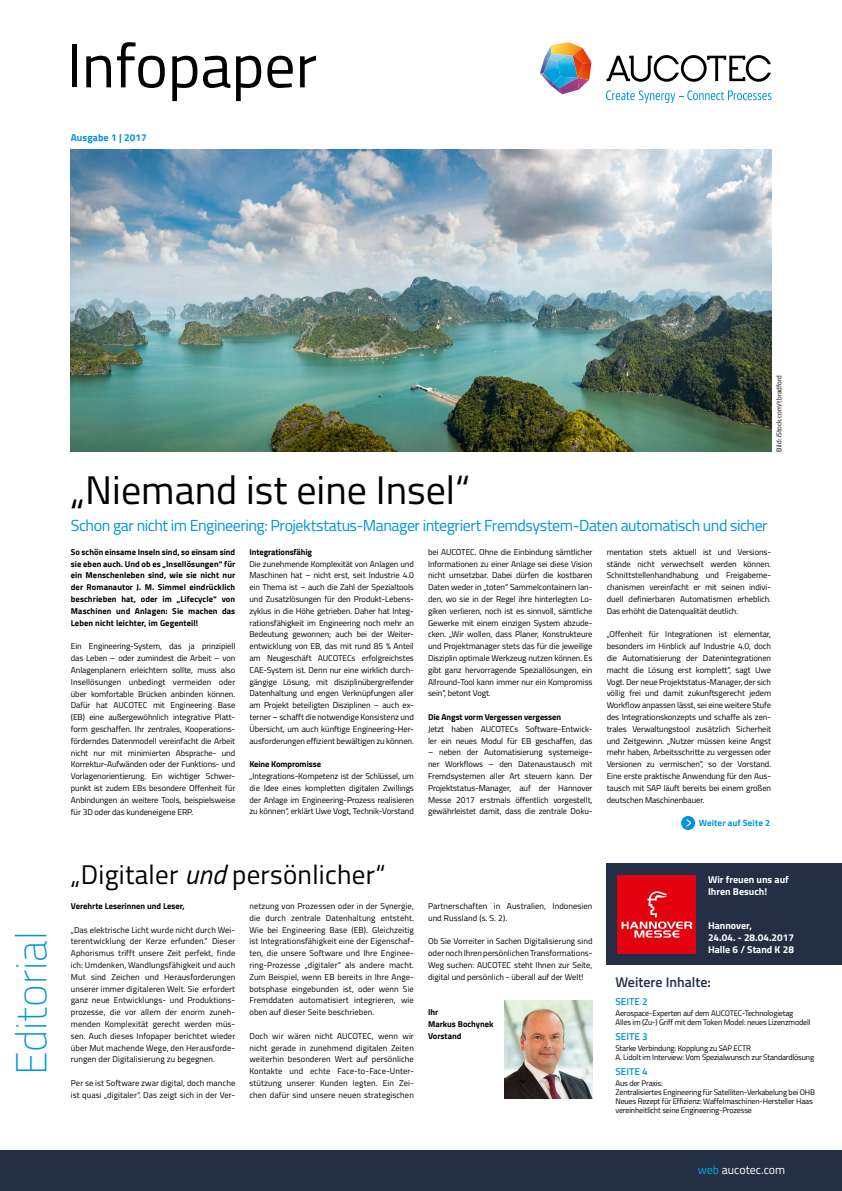
<style>
.page{position:relative;width:842px;height:1191px;background:#fff}
.page>*{position:absolute;margin:0;border:0;box-sizing:border-box;transform-origin:0 0}
.t1{font:62px "Titillium";color:#000}
.t2{font:100 43.1px "Titillium";color:#0095db}
.t3{font:40px "Titillium";color:#000}
.t4{font:27px "Titillium";letter-spacing:.01em;color:#000}
.t5{font:16px "Titillium";letter-spacing:-.03em;color:#0095db}
.t6{font:600 14px "Titillium";color:#242e44}
.t7{font:12px "Titillium";color:#fff}
.t8{font:700 10px/12px "Titillium";color:#fff}
.t9{font:600 10px "Titillium";color:#0095db}
.t10{font:700 10px "Titillium";letter-spacing:.01em;color:#0095db}
.t11{font:700 9px "Titillium";letter-spacing:.01em;color:#0095db}
.t12{font:8.5px/11.8px "Titillium";letter-spacing:-.01em;color:#000;text-align:justify}
.t13{font:700 8.5px/11.8px "Titillium";color:#000;text-align:justify}
.t14{font:8.5px/11.8px "Titillium";letter-spacing:.01em;color:#000}
.t15{font:8px/9px "Titillium";letter-spacing:-.02em;color:#000}
.t16{font:7px "Titillium";color:#000}
.s1{font-style:italic}
.s2{color:#00ade6}
</style>
<div class="page">
<div style="left:0;top:1150px;width:842px;height:41px;background:#242e44"></div>
<img style="left:71px;top:149px;width:700px;height:303px">
<div style="left:681px;top:816px;width:14px;height:14px;background:#0095db;border-radius:50%"></div>
<svg style="left:686px;top:819px;width:5px;height:8px"></svg>
<svg style="left:606px;top:55px;width:165px;height:27px"></svg>
<svg style="left:606px;top:90px;width:165px;height:13px"></svg>
<svg style="left:540px;top:42px;width:51px;height:52px"></svg>
<div style="left:607px;top:863px;width:235px;height:102px;background:#242e44"></div>
<div style="left:618px;top:875px;width:78px;height:79px;background:#e3000f"></div>
<svg style="left:622px;top:891px;width:70px;height:46px"></svg>
<img style="left:505px;top:1000px;width:87px;height:99px">
<h1 class="t1" style="left:67px;top:20px;width:252px">Infopaper</h1>
<p class="t10" style="left:71px;top:130px;width:78px">Ausgabe 1 | 2017</p>
<h2 class="t2" style="left:1px;top:1075px;width:145px;rotate:-90deg">Editorial</h2>
<p class="t16" style="left:774px;top:451px;width:78px;rotate:-90deg">Bild: iStock.com/tbradford</p>
<h3 class="t3" style="left:71px;top:460px;width:401px">„Niemand ist eine Insel“</h3>
<h3 class="t5" style="left:71px;top:514px;width:698px">Schon gar nicht im Engineering: Projektstatus-Manager integriert Fremdsystem-Daten automatisch und sicher</h3>
<p class="t13" style="left:71px;top:545px;width:166px">So schön einsame Inseln sind, so einsam sind sie eben auch. Und ob es „Insellösungen“ für ein Menschenleben sind, wie sie nicht nur der Romanautor J. M. Simmel eindrücklich beschrieben hat, oder im „Lifecycle“ von Maschinen und Anlagen: Sie machen das Leben nicht leichter, im Gegenteil!</p>
<p class="t12" style="left:71px;top:640px;width:166px">Ein Engineering-System, das ja prinzipiell das Leben – oder zumindest die Arbeit – von Anlagenplanern erleichtern sollte, muss also Insellösungen unbedingt vermeiden oder über komfortable Brücken anbinden können.<br>Dafür hat AUCOTEC mit Engineering Base (EB) eine außergewöhnlich integrative Platt&shy;form geschaffen. Ihr zentrales, Kooperations&shy;förderndes Datenmodell vereinfacht die Arbeit nicht nur mit minimierten Absprache- und Korrektur-Aufwänden oder der Funktions- und Vorlagenorientierung. Ein wichtiger Schwer&shy;punkt ist zudem EBs besondere Offenheit für Anbindungen an weitere Tools, beispielsweise für 3D oder das kundeneigene ERP.</p>
<p class="t13" style="left:249px;top:545px;width:64px">Integrationsfähig</p>
<p class="t12" style="left:249px;top:557px;width:166px">Die zunehmende Komplexität von Anlagen und Maschinen hat – nicht erst, seit Industrie 4.0 ein Thema ist – auch die Zahl der Spezialtools und Zusatzlösungen für den Produkt-Lebens&shy;zyklus in die Höhe getrieben. Daher hat Integ&shy;rationsfähigkeit im Engineering noch mehr an Bedeutung gewonnen; auch bei der Weiter&shy;entwicklung von EB, das mit rund 85 % Anteil am Neugeschäft AUCOTECs erfolgreichstes CAE-System ist. Denn nur eine wirklich durch&shy;gängige Lösung, mit disziplinübergreifender Datenhaltung und engen Verknüpfungen aller am Projekt beteiligten Disziplinen – auch ex&shy;terner – schafft die notwendige Konsistenz und Übersicht, um auch künftige Engineering-Her&shy;ausforderungen effizient bewältigen zu können.</p>
<p class="t13" style="left:249px;top:758px;width:73px">Keine Kompromisse</p>
<p class="t12" style="left:249px;top:769px;width:166px">„Integrations-Kompetenz ist der Schlüssel, um die Idee eines kompletten digitalen Zwillings der Anlage im Engineering-Prozess realisieren zu können“, erklärt Uwe Vogt, Technik-Vorstand</p>
<p class="t12" style="left:428px;top:545px;width:166px">bei AUCOTEC. Ohne die Einbindung sämtlicher Informationen zu einer Anlage sei diese Vision nicht umsetzbar. Dabei dürfen die kostbaren Daten weder in „toten“ Sammelcontainern lan&shy;den, wo sie in der Regel ihre hinterlegten Lo&shy;giken verlieren, noch ist es sinnvoll, sämtliche Gewerke mit einem einzigen System abzude&shy;cken. „Wir wollen, dass Planer, Konstrukteure und Projektmanager stets das für die jeweilige Disziplin optimale Werkzeug nutzen können. Es gibt ganz hervorragende Speziallösungen, ein Allround-Tool kann immer nur ein Kompromiss sein“, betont Vogt.</p>
<p class="t13" style="left:428px;top:710px;width:134px">Die Angst vorm Vergessen vergessen</p>
<p class="t12" style="left:428px;top:722px;width:166px">Jetzt haben AUCOTECs Software-Entwick&shy;ler ein neues Modul für EB geschaffen, das</p>
<p class="t12" style="left:428px;top:746px;width:166px">– neben der Automatisierung systemeige&shy;ner Workflows – den Datenaustausch mit Fremdsystemen aller Art steuern kann. Der Projektstatus-Manager, auf der Hannover Messe 2017 erstmals öffentlich vorgestellt, gewährleistet damit, dass die zentrale Doku-</p>
<p class="t12" style="left:607px;top:545px;width:166px">mentation stets aktuell ist und Versions&shy;stände nicht verwechselt werden können.<br>Schnittstellenhandhabung und Freigabeme&shy;chanismen vereinfacht er mit seinen indivi&shy;duell definierbaren Automatismen erheblich.<br>Das erhöht die Datenqualität deutlich.</p>
<p class="t12" style="left:607px;top:628px;width:166px">„Offenheit für Integrationen ist elementar, besonders im Hinblick auf Industrie 4.0, doch die Automatisierung der Datenintegrationen macht die Lösung erst komplett“, sagt Uwe Vogt. Der neue Projektstatus-Manager, der sich völlig frei und damit zukunftsgerecht jedem Workflow anpassen lässt, sei eine weitere Stufe des Integrationskonzepts und schaffe als zen&shy;trales Verwaltungstool zusätzlich Sicherheit und Zeitgewinn. „Nutzer müssen keine Angst mehr haben, Arbeitsschritte zu vergessen oder Versionen zu vermischen“, so der Vorstand.<br>Eine erste praktische Anwendung für den Aus&shy;tausch mit SAP läuft bereits bei einem großen deutschen Maschinenbauer.</p>
<p class="t11" style="left:699px;top:816px;width:73px">Weiter auf Seite 2</p>
<h3 class="t4" style="left:71px;top:854px;width:316px">„Digitaler <span class="s1">und</span> persönlicher“</h3>
<p class="t13" style="left:71px;top:899px;width:115px">Verehrte Leserinnen und Leser,</p>
<p class="t12" style="left:71px;top:923px;width:166px">„Das elektrische Licht wurde nicht durch Wei&shy;terentwicklung der Kerze erfunden.“ Dieser Aphorismus trifft unsere Zeit perfekt, finde ich: Umdenken, Wandlungsfähigkeit und auch Mut sind Zeichen und Herausforderungen unserer immer digitaleren Welt. Sie erfordert ganz neue Entwicklungs- und Produktions&shy;prozesse, die vor allem der enorm zuneh&shy;menden Komplexität gerecht werden müs&shy;sen. Auch dieses Infopaper berichtet wieder über Mut machende Wege, den Herausforde&shy;rungen der Digitalisierung zu begegnen.</p>
<p class="t14" style="left:71px;top:1076px;width:166px">Per se ist Software zwar digital, doch manche ist quasi „digitaler“. Das zeigt sich in der Ver-</p>
<p class="t12" style="left:249px;top:899px;width:166px">netzung von Prozessen oder in der Synergie, die durch zentrale Datenhaltung entsteht.<br>Wie bei Engineering Base (EB). Gleichzeitig ist Integrationsfähigkeit eine der Eigenschaf&shy;ten, die unsere Software und Ihre Enginee&shy;ring-Prozesse „digitaler“ als andere macht.<br>Zum Beispiel, wenn EB bereits in Ihre Ange&shy;botsphase eingebunden ist, oder wenn Sie Fremddaten automatisiert integrieren, wie oben auf dieser Seite beschrieben.</p>
<p class="t12" style="left:249px;top:1029px;width:166px">Doch wir wären nicht AUCOTEC, wenn wir nicht gerade in zunehmend digitalen Zeiten weiterhin besonderen Wert auf persönliche Kontakte und echte Face-to-Face-Unter&shy;stützung unserer Kunden legten. Ein Zei&shy;chen dafür sind unsere neuen strategischen</p>
<p class="t14" style="left:428px;top:899px;width:166px">Partnerschaften in Australien, Indonesien und Russland (s. S. 2).</p>
<p class="t12" style="left:428px;top:935px;width:166px">Ob Sie Vorreiter in Sachen Digitalisierung sind oder noch Ihren persönlichen Transformations-Weg suchen: AUCOTEC steht Ihnen zur Seite, digital und persönlich - überall auf der Welt!</p>
<p class="t13" style="left:428px;top:1005px;width:67px;text-align:left">Ihr<br>Markus Bochynek<br>Vorstand</p>
<p class="t8" style="left:708px;top:872px;width:82px">Wir freuen uns auf<br>Ihren Besuch!</p>
<p class="t8" style="left:708px;top:919px;width:87px">Hannover,<br>24.04. - 28.04.2017<br>Halle 6 / Stand K 28</p>
<h3 class="t6" style="left:615px;top:971px;width:97px">Weitere Inhalte:</h3>
<p class="t9" style="left:615px;top:994px;width:34px">SEITE 2</p>
<p class="t15" style="left:615px;top:1008px;width:197px">Aerospace-Experten auf dem AUCOTEC-Technologietag<br>Alles im (Zu-) Griff mit dem Token Model: neues Lizenzmodell</p>
<p class="t9" style="left:615px;top:1029px;width:34px">SEITE 3</p>
<p class="t15" style="left:615px;top:1043px;width:200px">Starke Verbindung: Kopplung zu SAP ECTR<br>A. Lidolt im Interview: Vom Spezialwunsch zur Standardlösung</p>
<p class="t9" style="left:615px;top:1064px;width:34px">SEITE 4</p>
<p class="t15" style="left:615px;top:1078px;width:201px">Aus der Praxis:<br>Zentralisiertes Engineering für Satelliten-Verkabelung bei OHB Neues Rezept für Effizienz: Waffelmaschinen-Hersteller Haas vereinheitlicht seine Engineering-Prozesse</p>
<h3 class="t7" style="left:698px;top:1161px;width:89px"><span class="s2">web</span> aucotec.com</h3>
</div>
